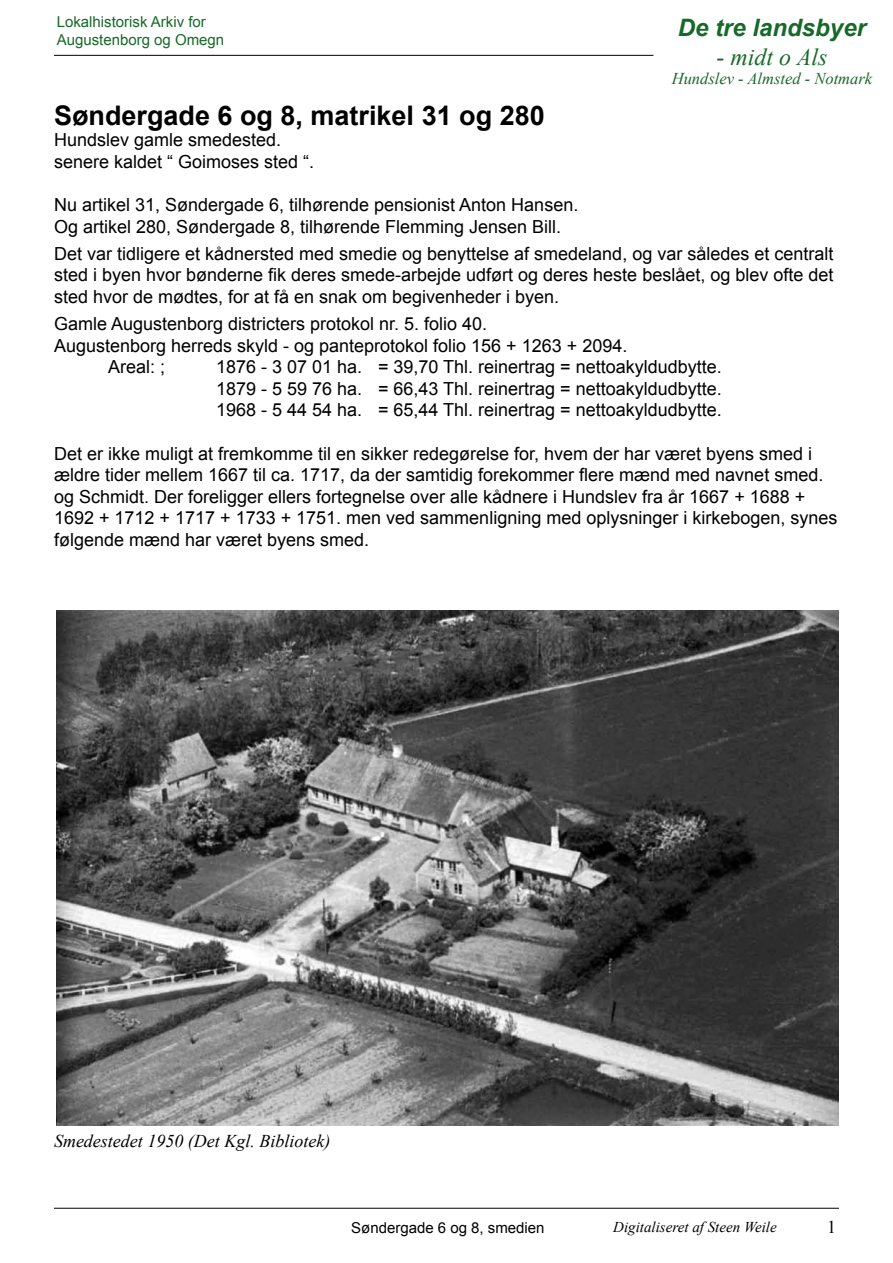
<style>
.page{position:relative;width:893px;height:1263px;background:#fff}
.page>*{position:absolute;margin:0;border:0;box-sizing:border-box;transform-origin:0 0}
.t1{font:700 27px "Arial";color:#000}
.t2{font:italic 700 24px "Arial";color:#176928}
.t3{font:italic 24px "Times New Roman";color:#176928}
.t4{font:18px/21.6px "Arial";color:#000}
.t5{font:italic 18px "Times New Roman";color:#000}
.t6{font:18px "Times New Roman";color:#000}
.t7{font:italic 16.5px "Times New Roman";color:#176928}
.t8{font:15px/18px "Arial";color:#176928}
.t9{font:italic 15px "Times New Roman";color:#000}
.t10{font:15px "Arial";color:#000}
</style>
<div class="page">
<hr style="left:54px;top:1208px;width:785px;height:1px;background:#000">
<hr style="left:54px;top:55px;width:599px;height:1px;background:#000">
<img style="left:56px;top:610px;width:783px;height:515px">
<p class="t8" style="left:57px;top:13px;width:169px">Lokalhistorisk Arkiv for<br>Augustenborg og Omegn</p>
<h2 class="t2" style="left:678px;top:11px;width:190px">De tre landsbyer</h2>
<h2 class="t3" style="left:716px;top:40px;width:112px">- midt o Als</h2>
<p class="t7" style="left:672px;top:68px;width:202px">Hundslev - Almsted - Notmark</p>
<h1 class="t1" style="left:54px;top:97px;width:492px">Søndergade 6 og 8, matrikel 31 og 280</h1>
<p class="t4" style="left:54px;top:129px;width:262px">Hundslev gamle smedested. senere kaldet “ Goimoses sted “.</p>
<p class="t4" style="left:54px;top:194px;width:526px">Nu artikel 31, Søndergade 6, tilhørende pensionist Anton Hansen.<br>Og artikel 280, Søndergade 8, tilhørende Flemming Jensen Bill.</p>
<p class="t4" style="left:54px;top:243px;width:781px;text-align:justify">Det var tidligere et kådnersted med smedie og benyttelse af smedeland, og var således et centralt sted i byen hvor bønderne fik deres smede-arbejde udført og deres heste beslået, og blev ofte det sted hvor de mødtes, for at få en snak om begivenheder i byen.</p>
<p class="t4" style="left:54px;top:313px;width:435px">Gamle Augustenborg districters protokol nr. 5. folio 40.</p>
<p class="t4" style="left:54px;top:335px;width:575px">Augustenborg herreds skyld - og panteprotokol folio 156 + 1263 + 2094.</p>
<p class="t4" style="left:108px;top:356px;width:59px">Areal: ;</p>
<p class="t4" style="left:216px;top:356px;width:507px;text-align:justify">1876 - 3 07 01 ha. = 39,70 Thl. reinertrag = nettoakyldudbytte.<br>1879 - 5 59 76 ha. = 66,43 Thl. reinertrag = nettoakyldudbytte.<br>1968 - 5 44 54 ha. = 65,44 Thl. reinertrag = nettoakyldudbytte.</p>
<p class="t4" style="left:54px;top:443px;width:785px">Det er ikke muligt at fremkomme til en sikker redegørelse for, hvem der har været byens smed i ældre tider mellem 1667 til ca. 1717, da der samtidig forekommer flere mænd med navnet smed. og Schmidt. Der foreligger ellers fortegnelse over alle kådnere i Hundslev fra år 1667 + 1688 + 1692 + 1712 + 1717 + 1733 + 1751. men ved sammenligning med oplysninger i kirkebogen, synes følgende mænd har været byens smed.</p>
<p class="t5" style="left:54px;top:1128px;width:278px">Smedestedet 1950 (Det Kgl. Bibliotek)</p>
<p class="t10" style="left:351px;top:1218px;width:195px">Søndergade 6 og 8, smedien</p>
<p class="t9" style="left:613px;top:1216px;width:165px">Digitaliseret af Steen Weile</p>
<p class="t6" style="left:827px;top:1215px;width:10px">1</p>
</div>
